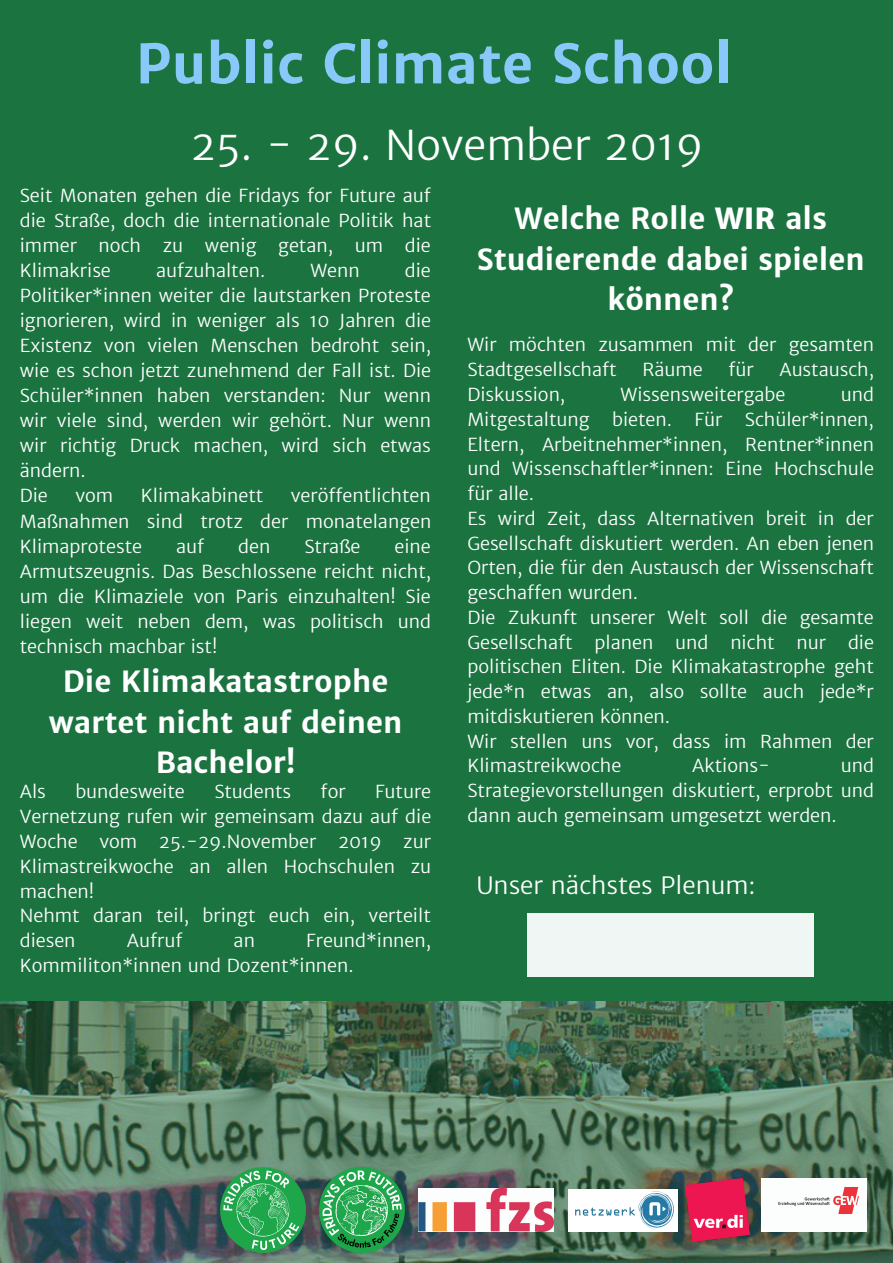
<style>
.page{position:relative;width:893px;height:1263px;background:#1b7340}
.page>*{position:absolute;margin:0;border:0;box-sizing:border-box;transform-origin:0 0}
.t1{font:700 54px "Merriweather Sans";color:#88c9f9}
.t2{font:300 41.25px "Merriweather Sans";color:#fff}
.t3{font:700 29.25px/40.6px "Merriweather Sans";color:#fff;text-align:center}
.t4{font:300 24px "Merriweather Sans";color:#fff}
.t5{font:300 18px/24.8px "Merriweather Sans";color:#fff}
.s1{font-weight:800}
</style>
<div class="page">
<img style="left:0;top:1002px;width:893px;height:261px">
<div style="left:528px;top:914px;width:285px;height:62px;background:#f0f6f3"></div>
<img style="left:319px;top:1168px;width:85px;height:85px">
<img style="left:220px;top:1167px;width:85px;height:85px">
<img style="left:685px;top:1178px;width:64px;height:63px">
<img style="left:418px;top:1189px;width:135px;height:42px">
<img style="left:568px;top:1189px;width:109px;height:42px">
<img style="left:761px;top:1179px;width:106px;height:52px">
<h1 class="t1" style="left:136px;top:30px;width:598px">Public Climate School</h1>
<h2 class="t2" style="left:190px;top:119px;width:515px">25. - 29. November 2019</h2>
<p class="t5" style="left:20px;top:183px;width:413px;line-height:25px;text-align:justify">Seit Monaten gehen die Fridays for Future auf die Straße, doch die internationale Politik hat immer noch zu wenig getan, um die Klimakrise</p>
<h3 class="t3" style="left:476px;top:199px;width:389px">Welche Rolle <span class="s1">WIR</span> als<br>Studierende dabei spielen können?</h3>
<p class="t5" style="left:467px;top:333px;width:408px">Wir möchten zusammen mit der gesamten<br>Stadtgesellschaft</p>
<p class="t5" style="left:156px;top:258px;width:111px">aufzuhalten.</p>
<p class="t5" style="left:310px;top:258px;width:51px">Wenn</p>
<p class="t5" style="left:20px;top:258px;width:413px;line-height:25px;text-indent:385px">die<br>Politiker*innen weiter die lautstarken Proteste ignorieren, wird in weniger als 10 Jahren die<br>Existenz von vielen Menschen bedroht sein, wie es schon jetzt zunehmend der Fall ist. Die<br>Schüler*innen haben verstanden: Nur wenn wir viele sind, werden wir gehört. Nur wenn wir richtig Druck machen, wird sich etwas ändern.<br>Die</p>
<p class="t5" style="left:642px;top:357px;width:62px">Räume</p>
<p class="t5" style="left:728px;top:357px;width:27px">für</p>
<p class="t5" style="left:779px;top:357px;width:96px">Austausch,</p>
<p class="t5" style="left:467px;top:382px;width:99px">Diskussion,</p>
<p class="t5" style="left:620px;top:382px;width:166px">Wissensweitergabe</p>
<p class="t5" style="left:841px;top:382px;width:35px">und</p>
<p class="t5" style="left:467px;top:407px;width:124px">Mitgestaltung</p>
<p class="t5" style="left:612px;top:407px;width:61px">bieten.</p>
<p class="t5" style="left:467px;top:407px;width:408px;text-indent:227px">Für Schüler*innen, Eltern, Arbeitnehmer*innen, Rentner*innen und Wissenschaftler*innen: Eine Hochschule für alle.<br>Es wird Zeit, dass Alternativen breit in der Gesellschaft diskutiert werden. An eben jenen Orten, die für den Austausch der Wissenschaft geschaffen wurden.<br>Die Zukunft unserer Welt soll die gesamte Gesellschaft planen und nicht nur die politischen Eliten. Die Klimakatastrophe geht jede*n etwas an, also sollte auch jede*r mitdiskutieren können.<br>Wir stellen uns vor, dass im Rahmen der Klimastreikwoche</p>
<p class="t5" style="left:20px;top:483px;width:413px;line-height:25px;text-align:justify;text-indent:271px">veröffentlichten Maßnahmen sind trotz der monatelangen Klimaproteste</p>
<p class="t5" style="left:75px;top:484px;width:39px">vom</p>
<p class="t5" style="left:141px;top:484px;width:124px">Klimakabinett</p>
<p class="t5" style="left:176px;top:534px;width:30px">auf</p>
<p class="t5" style="left:238px;top:534px;width:34px">den</p>
<p class="t5" style="left:304px;top:534px;width:57px">Straße</p>
<p class="t5" style="left:20px;top:534px;width:413px;line-height:25px;text-align:justify;text-indent:375px">eine Armutszeugnis. Das Beschlossene reicht nicht, um die Klimaziele von Paris einzuhalten! Sie liegen weit neben dem, was politisch und technisch machbar ist!</p>
<h3 class="t3" style="left:49px;top:661px;width:355px">Die Klimakatastrophe wartet nicht auf deinen<br>Bachelor!</h3>
<p class="t5" style="left:467px;top:754px;width:408px;text-align:justify;text-indent:373px">und Strategievorstellungen diskutiert, erprobt und dann auch gemeinsam umgesetzt werden.</p>
<p class="t5" style="left:692px;top:754px;width:79px">Aktions-</p>
<p class="t5" style="left:20px;top:780px;width:28px">Als</p>
<p class="t5" style="left:75px;top:780px;width:111px">bundesweite</p>
<p class="t5" style="left:214px;top:780px;width:78px">Students</p>
<p class="t5" style="left:321px;top:780px;width:27px">for</p>
<p class="t5" style="left:20px;top:780px;width:413px;text-indent:355px">Future<br>Vernetzung rufen wir gemeinsam dazu auf die<br>Woche vom 25.-29.November 2019 zur<br>Klimastreikwoche an allen Hochschulen zu machen!<br>Nehmt daran teil, bringt euch ein, verteilt diesen</p>
<h3 class="t4" style="left:476px;top:870px;width:281px">Unser nächstes Plenum:</h3>
<p class="t5" style="left:127px;top:928px;width:57px">Aufruf</p>
<p class="t5" style="left:234px;top:928px;width:23px">an</p>
<p class="t5" style="left:20px;top:928px;width:413px;text-indent:286px">Freund*innen,<br>Kommiliton*innen und Dozent*innen.</p>
</div>
